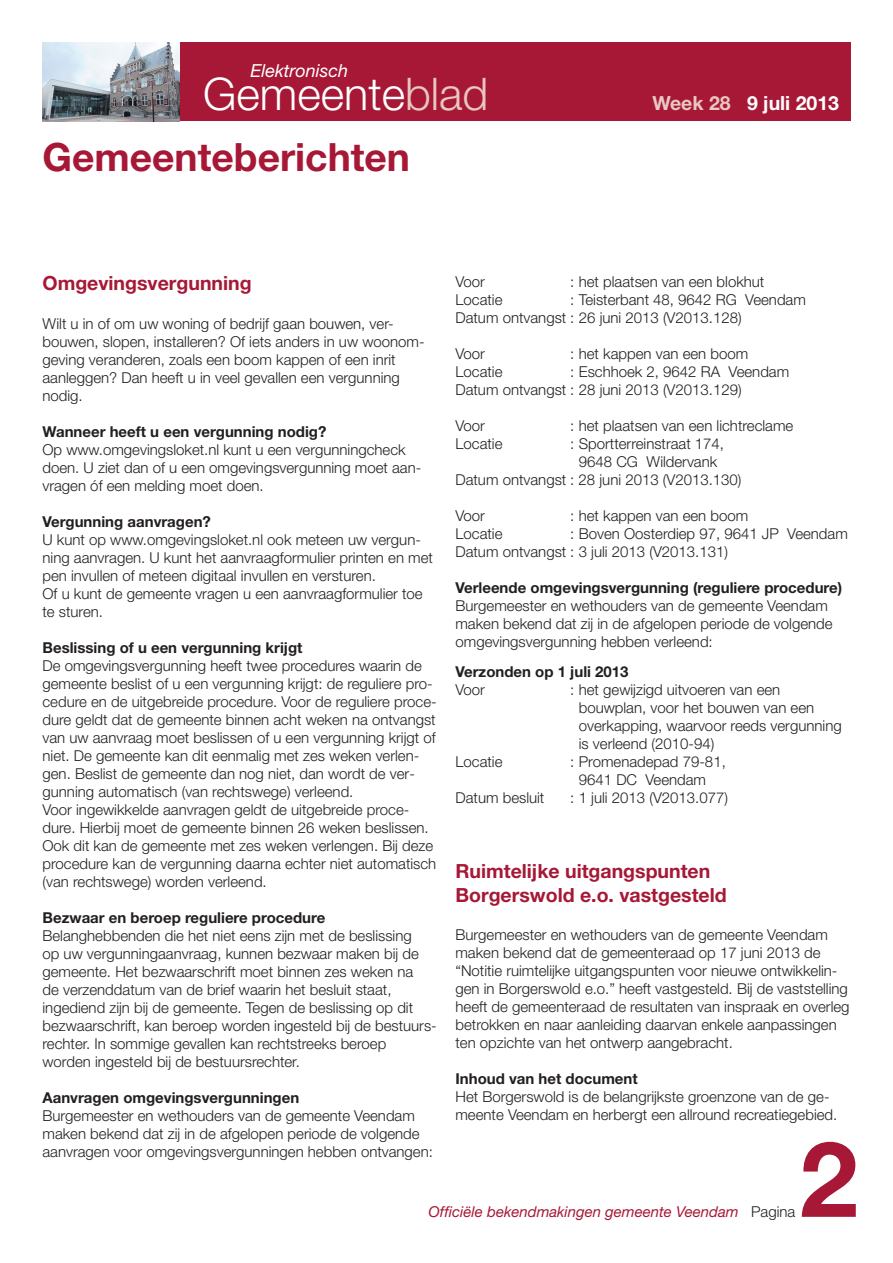
<style>
.page{position:relative;width:893px;height:1263px;background:#fff}
.page>*{position:absolute;margin:0;border:0;box-sizing:border-box;transform-origin:0 0}
.t1{font:700 105px "Helvetica Neue LT Std";color:#a61836}
.t2{font:300 45px "Helvetica Neue LT Std";color:#fff}
.t3{font:700 39px "Helvetica Neue LT Std";color:#a61836}
.t4{font:700 19.5px/23.4px "Helvetica Neue LT Std";color:#a61836}
.t5{font:700 19.5px "Helvetica Neue LT Std";color:#fff}
.t6{font:italic 18px "Helvetica Neue LT Std";color:#fff}
.t7{font:300 15px/18px "Helvetica Neue LT Std";color:#231f20}
.t8{font:700 15px "Helvetica Neue LT Std";color:#231f20}
.t9{font:italic 15px "Helvetica Neue LT Std";color:#a61836}
.s1{color:#e9c7c3}
.s2{font-weight:300;font-style:normal;color:#231f20}
</style>
<div class="page">
<div style="left:43px;top:43px;width:807px;height:78px;background:#a61836"></div>
<img style="left:43px;top:43px;width:137px;height:78px">
<p class="t6" style="left:250px;top:64px;width:99px">Elektronisch</p>
<h2 class="t2" style="left:203px;top:78px;width:287px">Gemeente<span class="s1">blad</span></h2>
<h3 class="t3" style="left:43px;top:143px;width:369px">Gemeenteberichten</h3>
<h3 class="t5" style="left:652px;top:97px;width:188px"><span class="s1">Week 28</span> 9 juli 2013</h3>
<h3 class="t4" style="left:43px;top:273px;width:211px">Omgevingsvergunning</h3>
<p class="t7" style="left:43px;top:316px;width:384px">Wilt u in of om uw woning of bedrijf gaan bouwen, ver&shy;bouwen, slopen, installeren? Of iets anders in uw woonom&shy;geving veranderen, zoals een boom kappen of een inrit aanleggen? Dan heeft u in veel gevallen een vergunning nodig.</p>
<p class="t8" style="left:43px;top:426px;width:285px">Wanneer heeft u een vergunning nodig?</p>
<p class="t7" style="left:43px;top:442px;width:380px">Op www.omgevingsloket.nl kunt u een vergunningcheck doen. U ziet dan of u een omgevingsvergunning moet aan&shy;vragen óf een melding moet doen.</p>
<p class="t8" style="left:43px;top:516px;width:170px">Vergunning aanvragen?</p>
<p class="t7" style="left:43px;top:532px;width:392px">U kunt op www.omgevingsloket.nl ook meteen uw vergun&shy;ning aanvragen. U kunt het aanvraagformulier printen en met pen invullen of meteen digitaal invullen en versturen.<br>Of u kunt de gemeente vragen u een aanvraagformulier toe te sturen.</p>
<p class="t8" style="left:43px;top:642px;width:261px">Beslissing of u een vergunning krijgt</p>
<p class="t7" style="left:43px;top:658px;width:396px">De omgevingsvergunning heeft twee procedures waarin de gemeente beslist of u een vergunning krijgt: de reguliere pro&shy;cedure en de uitgebreide procedure. Voor de reguliere proce&shy;dure geldt dat de gemeente binnen acht weken na ontvangst van uw aanvraag moet beslissen of u een vergunning krijgt of niet. De gemeente kan dit eenmalig met zes weken verlen&shy;gen. Beslist de gemeente dan nog niet, dan wordt de ver&shy;gunning automatisch (van rechtswege) verleend.<br>Voor ingewikkelde aanvragen geldt de uitgebreide proce&shy;dure. Hierbij moet de gemeente binnen 26 weken beslissen.<br>Ook dit kan de gemeente met zes weken verlengen. Bij deze procedure kan de vergunning daarna echter niet automatisch (van rechtswege) worden verleend.</p>
<p class="t8" style="left:43px;top:912px;width:284px">Bezwaar en beroep reguliere procedure</p>
<p class="t7" style="left:43px;top:928px;width:396px">Belanghebbenden die het niet eens zijn met de beslissing<br>op uw vergunningaanvraag, kunnen bezwaar maken bij de gemeente. Het bezwaarschrift moet binnen zes weken na<br>de verzenddatum van de brief waarin het besluit staat, ingediend zijn bij de gemeente. Tegen de beslissing op dit bezwaarschrift, kan beroep worden ingesteld bij de bestuurs&shy;rechter. In sommige gevallen kan rechtstreeks beroep worden ingesteld bij de bestuursrechter.</p>
<p class="t8" style="left:43px;top:1092px;width:258px">Aanvragen omgevingsvergunningen</p>
<p class="t7" style="left:43px;top:1108px;width:392px">Burgemeester en wethouders van de gemeente Veendam maken bekend dat zij in de afgelopen periode de volgende aanvragen voor omgevingsvergunningen hebben ontvangen:</p>
<p class="t7" style="left:455px;top:274px;width:31px">Voor</p>
<p class="t7" style="left:570px;top:274px;width:196px">: het plaatsen van een blokhut</p>
<p class="t7" style="left:455px;top:292px;width:48px">Locatie</p>
<p class="t7" style="left:455px;top:292px;width:352px;text-indent:115px">: Teisterbant 48, 9642 RG Veendam<br>Datum ontvangst : 26 juni 2013 (V2013.128)</p>
<p class="t7" style="left:455px;top:346px;width:31px">Voor</p>
<p class="t7" style="left:570px;top:346px;width:180px">: het kappen van een boom</p>
<p class="t7" style="left:455px;top:364px;width:48px">Locatie</p>
<p class="t7" style="left:455px;top:364px;width:335px;text-indent:115px">: Eschhoek 2, 9642 RA Veendam<br>Datum ontvangst : 28 juni 2013 (V2013.129)</p>
<p class="t7" style="left:455px;top:418px;width:31px">Voor</p>
<p class="t7" style="left:570px;top:418px;width:225px">: het plaatsen van een lichtreclame</p>
<p class="t7" style="left:455px;top:436px;width:48px">Locatie</p>
<p class="t7" style="left:570px;top:436px;width:155px">: Sportterreinstraat 174,</p>
<p class="t7" style="left:579px;top:454px;width:140px">9648 CG Wildervank</p>
<p class="t7" style="left:455px;top:472px;width:288px">Datum ontvangst : 28 juni 2013 (V2013.130)</p>
<p class="t7" style="left:455px;top:508px;width:31px">Voor</p>
<p class="t7" style="left:570px;top:508px;width:180px">: het kappen van een boom</p>
<p class="t7" style="left:455px;top:526px;width:48px">Locatie</p>
<p class="t7" style="left:455px;top:526px;width:394px;text-indent:115px">: Boven Oosterdiep 97, 9641 JP Veendam<br>Datum ontvangst : 3 juli 2013 (V2013.131)</p>
<p class="t8" style="left:455px;top:582px;width:388px">Verleende omgevingsvergunning (reguliere procedure)</p>
<p class="t7" style="left:455px;top:598px;width:379px">Burgemeester en wethouders van de gemeente Veendam maken bekend dat zij in de afgelopen periode de volgende omgevingsvergunning hebben verleend:</p>
<p class="t8" style="left:455px;top:666px;width:175px">Verzonden op 1 juli 2013</p>
<p class="t7" style="left:455px;top:682px;width:31px">Voor</p>
<p class="t7" style="left:579px;top:682px;width:264px;text-indent:-9px">: het gewijzigd uitvoeren van een bouwplan, voor het bouwen van een overkapping, waarvoor reeds vergunning is verleend (2010-94)</p>
<p class="t7" style="left:455px;top:754px;width:48px">Locatie</p>
<p class="t7" style="left:579px;top:754px;width:149px;text-indent:-9px">: Promenadepad 79-81,<br>9641 DC Veendam</p>
<p class="t7" style="left:455px;top:790px;width:90px">Datum besluit</p>
<p class="t7" style="left:570px;top:790px;width:159px">: 1 juli 2013 (V2013.077)</p>
<h3 class="t4" style="left:455px;top:861px;width:273px">Ruimtelijke uitgangspunten<br>Borgerswold e.o. vastgesteld</h3>
<p class="t7" style="left:455px;top:927px;width:396px">Burgemeester en wethouders van de gemeente Veendam maken bekend dat de gemeenteraad op 17 juni 2013 de “Notitie ruimtelijke uitgangspunten voor nieuwe ontwikkelin&shy;gen in Borgerswold e.o.” heeft vastgesteld. Bij de vaststelling heeft de gemeenteraad de resultaten van inspraak en overleg betrokken en naar aanleiding daarvan enkele aanpassingen ten opzichte van het ontwerp aangebracht.</p>
<p class="t8" style="left:455px;top:1073px;width:184px">Inhoud van het document</p>
<p class="t7" style="left:455px;top:1089px;width:383px">Het Borgerswold is de belangrijkste groenzone van de ge&shy;meente Veendam en herbergt een allround recreatiegebied.</p>
<h1 class="t1" style="left:800px;top:1142px;width:60px">2</h1>
<p class="t9" style="left:429px;top:1206px;width:368px">Officiële bekendmakingen gemeente Veendam <span class="s2">Pagina</span></p>
</div>
